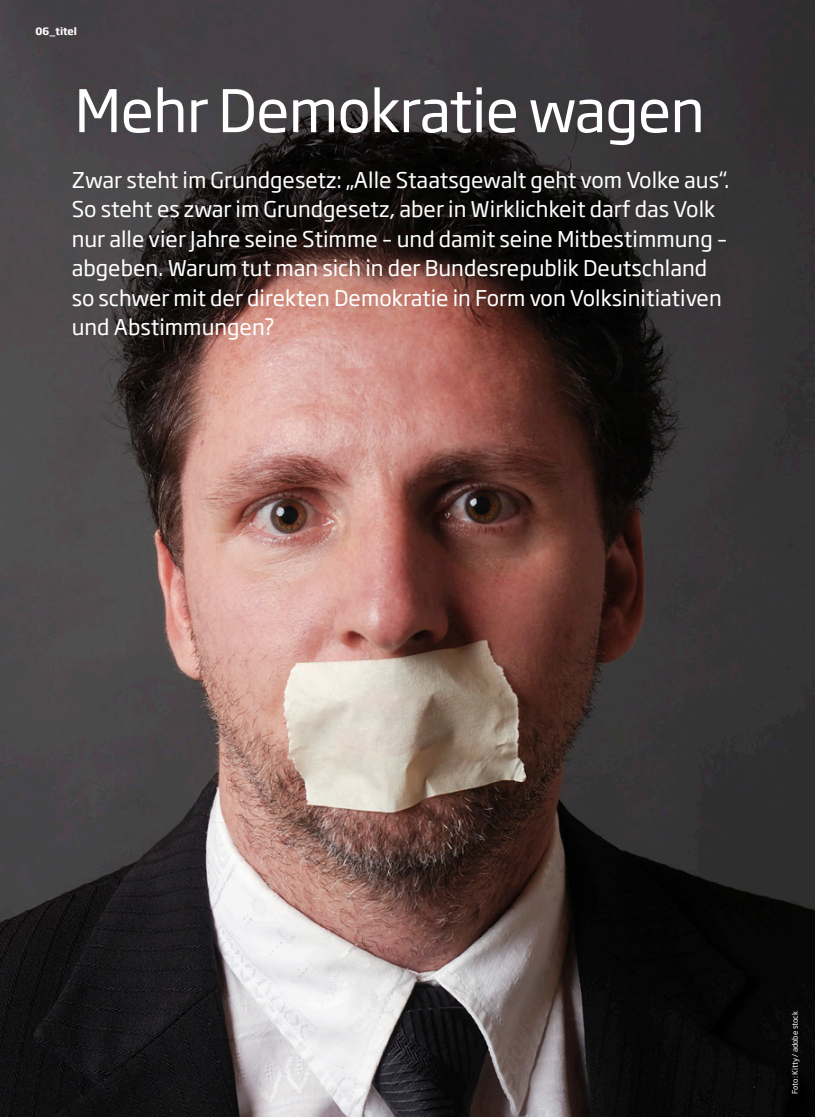
<style>
.page{position:relative;width:815px;height:1117px;background:#fff}
.page>*{position:absolute;margin:0;border:0;box-sizing:border-box;transform-origin:0 0}
.t1{font:57.88px "Soho Gothic Std";letter-spacing:-.015em;color:#fff}
.t2{font:21.5px/29.5px "Soho Gothic Std";color:#fff}
.t3{font:700 10px "Soho Gothic Std";color:#fff}
.t4{font:7.5px "Soho Gothic Std";color:#fff}
</style>
<div class="page">
<img style="left:0;top:0;width:815px;height:1116px">
<p class="t3" style="left:35px;top:24px;width:43px">06_titel</p>
<h1 class="t1" style="left:74px;top:74px;width:632px">Mehr Demokratie wagen</h1>
<p class="t2" style="left:72px;top:165px;width:659px">Zwar steht im Grundgesetz: „Alle Staatsgewalt geht vom Volke aus“.<br>So steht es zwar im Grundgesetz, aber in Wirklichkeit darf das Volk nur alle vier Jahre seine Stimme – und damit seine Mitbestimmung – abgeben. Warum tut man sich in der Bundesrepublik Deutschland so schwer mit der direkten Demokratie in Form von Volksinitiativen und Abstimmungen?</p>
<p class="t4" style="left:790px;top:1093px;width:84px;rotate:-90deg">Foto: Kitty / adobe stock</p>
</div>
